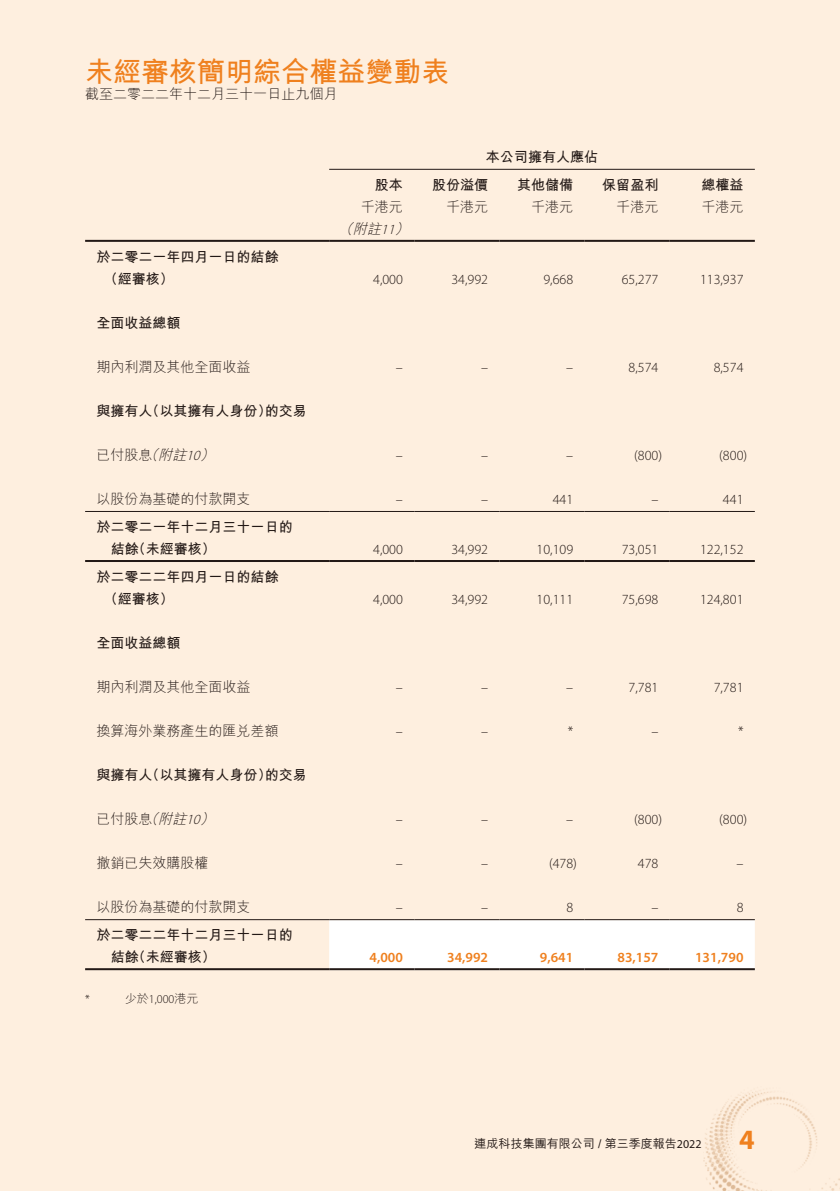
<style>
.page{position:relative;width:840px;height:1191px;background:#fff}
.page>*{position:absolute;margin:0;border:0;box-sizing:border-box;transform-origin:0 0}
.t1{font:28px "M Hei HK Bold E Ten B5 H";color:#ef801e}
.t2{font:700 28px "Myriad Pro";color:#ef801e}
.t3{font:300 14px "Myriad Pro";color:#231916}
.t4{font:14px/22px "M Hei HK Bold E Ten B5 H";color:#231916}
.t5{font:14px "M Hei HK Light E Ten B5 H";color:#231916}
.t6{font:600 14px "Myriad Pro";color:#ef801e}
.t7{font:italic 14px "M Hei HK Light E Ten B5 H";color:#231916}
.t8{font:12px "M Hei HK Medium E Ten B5 H";color:#231916}
.t9{font:300 12px "Myriad Pro";color:#231916}
.s1{font-family:"Myriad Pro";font-weight:300}
.s2{font-style:italic}
.s3{font-family:"Myriad Pro";font-weight:300;font-style:italic}
.s4{font-family:"M Hei HK Light E Ten B5 H";font-weight:400}
.s5{font-family:"Myriad Pro"}
</style>
<div class="page">
<div style="left:1px;top:0;width:838px;height:1191px;background:#feefdf"></div>
<img style="left:703px;top:1091px;width:136px;height:100px">
<div style="left:329px;top:920px;width:425px;height:48px;background:#fff"></div>
<hr style="left:329px;top:169px;width:425px;height:1px;background:#231916">
<hr style="left:85px;top:240px;width:244px;height:2px;background:#231916">
<hr style="left:329px;top:240px;width:85px;height:2px;background:#231916">
<hr style="left:414px;top:240px;width:85px;height:2px;background:#231916">
<hr style="left:499px;top:240px;width:85px;height:2px;background:#231916">
<hr style="left:584px;top:240px;width:85px;height:2px;background:#231916">
<hr style="left:669px;top:240px;width:85px;height:2px;background:#231916">
<hr style="left:85px;top:511px;width:244px;height:1px;background:#231916">
<hr style="left:329px;top:511px;width:85px;height:1px;background:#231916">
<hr style="left:414px;top:511px;width:85px;height:1px;background:#231916">
<hr style="left:499px;top:511px;width:85px;height:1px;background:#231916">
<hr style="left:584px;top:511px;width:85px;height:1px;background:#231916">
<hr style="left:669px;top:511px;width:85px;height:1px;background:#231916">
<hr style="left:85px;top:560px;width:244px;height:2px;background:#231916">
<hr style="left:329px;top:560px;width:85px;height:2px;background:#231916">
<hr style="left:414px;top:560px;width:85px;height:2px;background:#231916">
<hr style="left:499px;top:560px;width:85px;height:2px;background:#231916">
<hr style="left:584px;top:560px;width:85px;height:2px;background:#231916">
<hr style="left:669px;top:560px;width:85px;height:2px;background:#231916">
<hr style="left:85px;top:919px;width:244px;height:1px;background:#231916">
<hr style="left:329px;top:919px;width:85px;height:1px;background:#231916">
<hr style="left:414px;top:919px;width:85px;height:1px;background:#231916">
<hr style="left:499px;top:919px;width:85px;height:1px;background:#231916">
<hr style="left:584px;top:919px;width:85px;height:1px;background:#231916">
<hr style="left:669px;top:919px;width:85px;height:1px;background:#231916">
<hr style="left:85px;top:968px;width:244px;height:2px;background:#231916">
<hr style="left:329px;top:968px;width:85px;height:2px;background:#231916">
<hr style="left:414px;top:968px;width:85px;height:2px;background:#231916">
<hr style="left:499px;top:968px;width:85px;height:2px;background:#231916">
<hr style="left:584px;top:968px;width:85px;height:2px;background:#231916">
<hr style="left:669px;top:968px;width:85px;height:2px;background:#231916">
<h1 class="t1" style="left:85px;top:61px;width:365px">未經審核簡明綜合權益變動表</h1>
<p class="t5" style="left:85px;top:88px;width:253px">截至二零二二年十二月三十一日止九個月</p>
<p class="t4" style="left:104px;top:248px;width:176px;text-indent:-7px">於二零二一年四月一日的結餘（經審核）</p>
<p class="t4" style="left:485px;top:148px;width:113px">本公司擁有人應佔</p>
<p class="t4" style="left:375px;top:176px;width:29px">股本</p>
<p class="t4" style="left:432px;top:176px;width:57px">股份溢價</p>
<p class="t4" style="left:517px;top:176px;width:57px">其他儲備</p>
<p class="t4" style="left:602px;top:176px;width:57px">保留盈利</p>
<p class="t4" style="left:701px;top:176px;width:43px">總權益</p>
<p class="t5" style="left:361px;top:201px;width:43px">千港元</p>
<p class="t5" style="left:446px;top:201px;width:43px">千港元</p>
<p class="t5" style="left:531px;top:201px;width:43px">千港元</p>
<p class="t5" style="left:616px;top:201px;width:43px">千港元</p>
<p class="t5" style="left:701px;top:201px;width:43px">千港元</p>
<p class="t7" style="left:338px;top:223px;width:75px">（附註<span class="s1">11</span>）</p>
<p class="t3" style="left:373px;top:274px;width:31px">4,000</p>
<p class="t3" style="left:451px;top:274px;width:38px">34,992</p>
<p class="t3" style="left:543px;top:274px;width:31px">9,668</p>
<p class="t3" style="left:621px;top:274px;width:38px">65,277</p>
<p class="t3" style="left:699px;top:274px;width:45px">113,937</p>
<p class="t4" style="left:96px;top:314px;width:85px">全面收益總額</p>
<p class="t5" style="left:96px;top:361px;width:155px">期內利潤及其他全面收益</p>
<p class="t3" style="left:396px;top:362px;width:8px">–</p>
<p class="t3" style="left:481px;top:362px;width:8px">–</p>
<p class="t3" style="left:566px;top:362px;width:8px">–</p>
<p class="t3" style="left:628px;top:362px;width:31px">8,574</p>
<p class="t3" style="left:713px;top:362px;width:31px">8,574</p>
<p class="t4" style="left:96px;top:402px;width:211px">與擁有人（以其擁有人身份）的交易</p>
<p class="t5" style="left:96px;top:449px;width:123px">已付股息<span class="s2">（附註</span><span class="s3">10</span><span class="s2">）</span></p>
<p class="t3" style="left:396px;top:450px;width:8px">–</p>
<p class="t3" style="left:481px;top:450px;width:8px">–</p>
<p class="t3" style="left:566px;top:450px;width:8px">–</p>
<p class="t3" style="left:633px;top:450px;width:29px">(800)</p>
<p class="t3" style="left:718px;top:450px;width:29px">(800)</p>
<p class="t5" style="left:96px;top:493px;width:155px">以股份為基礎的付款開支</p>
<p class="t3" style="left:396px;top:494px;width:8px">–</p>
<p class="t3" style="left:481px;top:494px;width:8px">–</p>
<p class="t3" style="left:552px;top:494px;width:22px">441</p>
<p class="t3" style="left:651px;top:494px;width:8px">–</p>
<p class="t3" style="left:722px;top:494px;width:22px">441</p>
<p class="t4" style="left:111px;top:518px;width:183px;text-indent:-14px">於二零二一年十二月三十一日的結餘（未經審核）</p>
<p class="t3" style="left:373px;top:544px;width:31px">4,000</p>
<p class="t3" style="left:451px;top:544px;width:38px">34,992</p>
<p class="t3" style="left:536px;top:544px;width:38px">10,109</p>
<p class="t3" style="left:621px;top:544px;width:38px">73,051</p>
<p class="t3" style="left:699px;top:544px;width:45px">122,152</p>
<p class="t4" style="left:104px;top:568px;width:176px;text-indent:-7px">於二零二二年四月一日的結餘（經審核）</p>
<p class="t3" style="left:373px;top:594px;width:31px">4,000</p>
<p class="t3" style="left:451px;top:594px;width:38px">34,992</p>
<p class="t3" style="left:536px;top:594px;width:38px">10,111</p>
<p class="t3" style="left:621px;top:594px;width:38px">75,698</p>
<p class="t3" style="left:699px;top:594px;width:45px">124,801</p>
<p class="t4" style="left:96px;top:634px;width:85px">全面收益總額</p>
<p class="t5" style="left:96px;top:681px;width:155px">期內利潤及其他全面收益</p>
<p class="t3" style="left:396px;top:682px;width:8px">–</p>
<p class="t3" style="left:481px;top:682px;width:8px">–</p>
<p class="t3" style="left:566px;top:682px;width:8px">–</p>
<p class="t3" style="left:628px;top:682px;width:31px">7,781</p>
<p class="t3" style="left:713px;top:682px;width:31px">7,781</p>
<p class="t5" style="left:96px;top:725px;width:183px">換算海外業務產生的匯兌差額</p>
<p class="t3" style="left:396px;top:726px;width:8px">–</p>
<p class="t3" style="left:481px;top:726px;width:8px">–</p>
<p class="t3" style="left:567px;top:726px;width:7px">*</p>
<p class="t3" style="left:737px;top:726px;width:7px">*</p>
<p class="t3" style="left:651px;top:726px;width:8px">–</p>
<p class="t4" style="left:96px;top:766px;width:211px">與擁有人（以其擁有人身份）的交易</p>
<p class="t5" style="left:96px;top:814px;width:123px">已付股息<span class="s2">（附註</span><span class="s3">10</span><span class="s2">）</span></p>
<p class="t3" style="left:396px;top:814px;width:8px">–</p>
<p class="t3" style="left:481px;top:814px;width:8px">–</p>
<p class="t3" style="left:566px;top:814px;width:8px">–</p>
<p class="t3" style="left:633px;top:814px;width:29px">(800)</p>
<p class="t3" style="left:718px;top:814px;width:29px">(800)</p>
<p class="t5" style="left:96px;top:857px;width:113px">撤銷已失效購股權</p>
<p class="t3" style="left:396px;top:858px;width:8px">–</p>
<p class="t3" style="left:481px;top:858px;width:8px">–</p>
<p class="t3" style="left:548px;top:858px;width:29px">(478)</p>
<p class="t3" style="left:637px;top:858px;width:22px">478</p>
<p class="t3" style="left:736px;top:858px;width:8px">–</p>
<p class="t5" style="left:96px;top:901px;width:155px">以股份為基礎的付款開支</p>
<p class="t3" style="left:396px;top:902px;width:8px">–</p>
<p class="t3" style="left:481px;top:902px;width:8px">–</p>
<p class="t3" style="left:566px;top:902px;width:8px">8</p>
<p class="t3" style="left:651px;top:902px;width:8px">–</p>
<p class="t3" style="left:736px;top:902px;width:8px">8</p>
<p class="t4" style="left:111px;top:926px;width:183px;text-indent:-14px">於二零二二年十二月三十一日的結餘（未經審核）</p>
<p class="t6" style="left:369px;top:949px;width:35px">4,000</p>
<p class="t6" style="left:447px;top:949px;width:42px">34,992</p>
<p class="t6" style="left:539px;top:949px;width:35px">9,641</p>
<p class="t6" style="left:617px;top:949px;width:42px">83,157</p>
<p class="t6" style="left:694px;top:949px;width:50px">131,790</p>
<p class="t9" style="left:85px;top:994px;width:6px">*</p>
<p class="t9" style="left:125px;top:994px;width:75px"><span class="s4">少於</span>1,000<span class="s4">港元</span></p>
<p class="t8" style="left:474px;top:1139px;width:228px">連成科技集團有限公司 / 第三季度報告<span class="s5">2022</span></p>
<h1 class="t2" style="left:738px;top:1129px;width:17px">4</h1>
</div>
